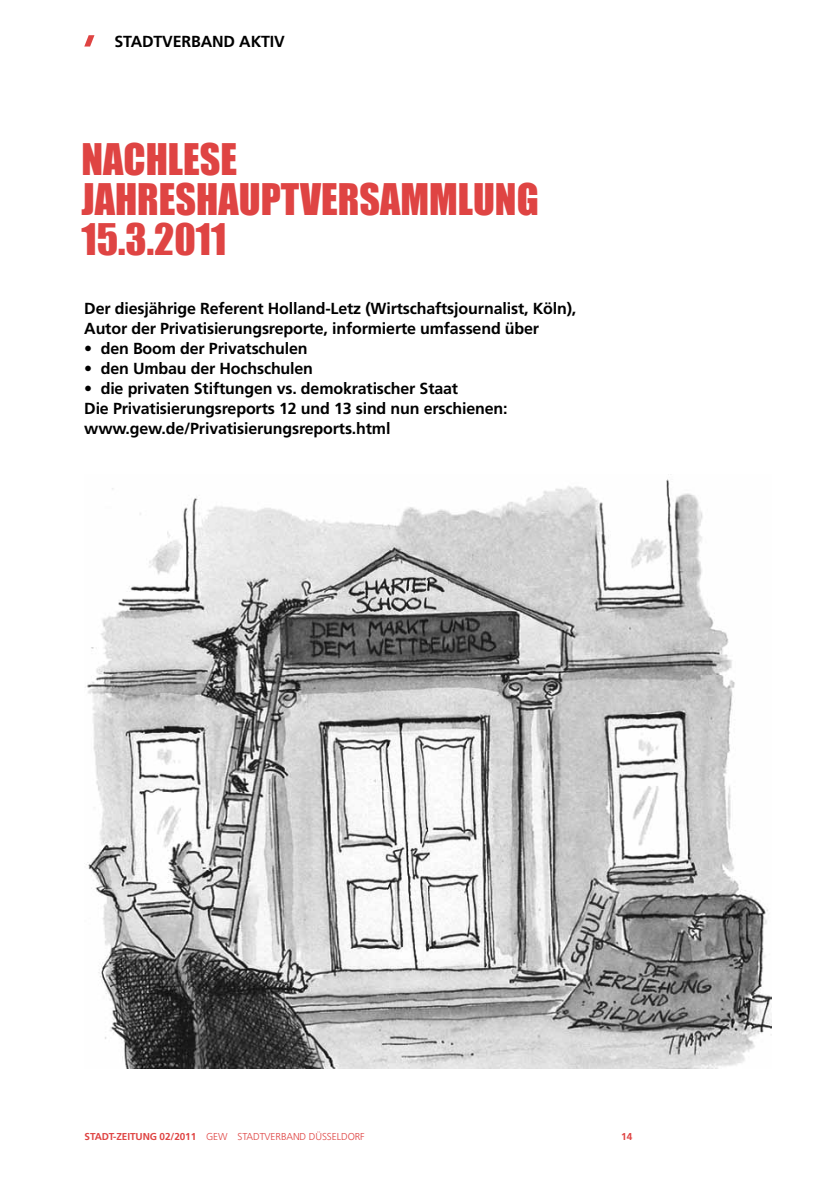
<style>
.page{position:relative;width:840px;height:1191px;background:#fff}
.page>*{position:absolute;margin:0;border:0;box-sizing:border-box;transform-origin:0 0}
.t1{font:40px/40px "Impact";color:#df4443}
.t2{font:700 16px/20px "Frutiger LT Std";letter-spacing:-.01em;color:#000}
.t3{font:300 10px "Frutiger LT Std";letter-spacing:-.01em;color:#df4443}
.t4{font:700 10px "Frutiger LT Std";color:#df4443}
.s1{font-weight:700}
</style>
<div class="page">
<img style="left:85px;top:479px;width:686px;height:589px">
<svg style="left:84px;top:35px;width:10px;height:12px"></svg>
<p class="t2" style="left:114px;top:31px;width:59px">Stadtverb</p>
<p class="t2" style="left:201px;top:31px;width:77px">and aktiv</p>
<h1 class="t1" style="left:81px;top:138px;width:322px">NACHLESE<br>JAHRESHAU PTVERSAMMLUNG<br>15.3.2011</h1>
<p class="t2" style="left:84px;top:299px;width:493px">Der diesjährige Referent Holland-Letz (Wirtschaftsjournalist, Köln),<br>Autor der Privatisierungsreporte, informierte umfassend über</p>
<p class="t2" style="left:84px;top:339px;width:225px">• den Boom der Privatschulen</p>
<p class="t2" style="left:84px;top:359px;width:230px">• den Umbau der Hochschulen</p>
<p class="t2" style="left:84px;top:379px;width:424px">• die privaten Stiftungen vs. demokratischer Staat<br>Die Privatisierungsreports 12 und 13 sind nun erschienen: www.gew.de/Privatisierungsreports.html</p>
<p class="t3" style="left:84px;top:1131px;width:281px"><span class="s1">Stadt-Zeitung 02/2011</span> GEW STADTVERBAND DÜSSE LDORF</p>
<p class="t4" style="left:621px;top:1131px;width:13px">14</p>
</div>
